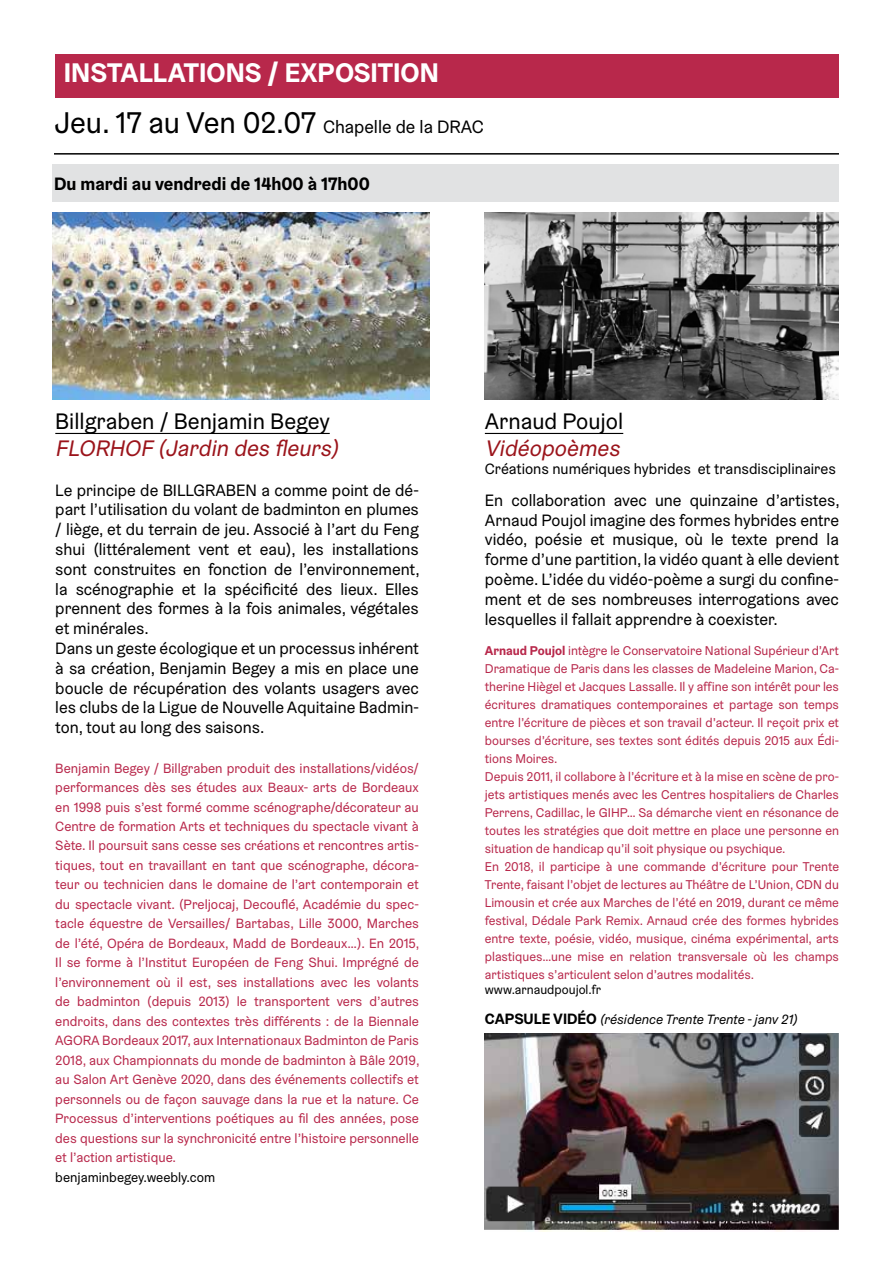
<style>
.page{position:relative;width:893px;height:1263px;background:#fff}
.page>*{position:absolute;margin:0;border:0;box-sizing:border-box;transform-origin:0 0}
.t1{font:30px "Graebenbach";color:#000}
.t2{font:700 27px "Graebenbach";color:#fff}
.t3{font:22.5px "Graebenbach";color:#000}
.t4{font:italic 22.5px "Graebenbach";color:#9b141b}
.t5{font:700 18px "Graebenbach";color:#000}
.t6{font:16.5px/19.8px "Graebenbach";color:#000}
.t7{font:15px "Graebenbach";color:#000}
.t8{font:13.5px/19.5px "Graebenbach";color:#b8284b;text-align:justify}
.t9{font:italic 13.5px "Graebenbach";color:#000}
.t10{font:13.5px "Graebenbach";color:#000}
.t11{font:12.75px/18px "Graebenbach";color:#b8284b}
.t12{font:12.75px "Graebenbach";color:#000}
.s1{font-size:18px}
.s2{font-weight:700}
.s3{font-weight:700;font-style:normal;font-size:15px}
</style>
<div class="page">
<hr style="left:54px;top:153px;width:785px;height:2px;background:#000">
<img style="left:53px;top:212px;width:377px;height:187px">
<hr style="left:55px;top:433px;width:275px;height:1px;background:#000">
<div style="left:53px;top:165px;width:786px;height:37px;background:#e1e2e3"></div>
<hr style="left:485px;top:433px;width:138px;height:1px;background:#000">
<img style="left:485px;top:212px;width:354px;height:187px">
<div style="left:55px;top:54px;width:784px;height:44px;background:#b8284b"></div>
<img style="left:485px;top:1033px;width:354px;height:198px">
<h2 class="t2" style="left:64px;top:56px;width:377px">INSTALLATIONS / EXPOSITION</h2>
<h1 class="t1" style="left:54px;top:104px;width:431px">Jeu. 17 au Ven 02.07 <span class="s1">Chapelle de la DRAC</span></h1>
<h3 class="t5" style="left:54px;top:172px;width:317px">Du mardi au vendredi de 14h00 à 17h00</h3>
<h3 class="t3" style="left:55px;top:407px;width:276px">Billgraben / Benjamin Begey</h3>
<h3 class="t4" style="left:55px;top:434px;width:289px">FLORHOF (Jardin des fleurs)</h3>
<p class="t6" style="left:55px;top:480px;width:366px">Le principe de BILLGRABEN a comme point de dé&shy;part l’utilisation du volant de badminton en plumes / liège, et du terrain de jeu. Associé à l’art du Feng shui (littéralement vent et eau), les installations sont construites en fonction de l’environnement, la scénographie et la spécificité des lieux. Elles prennent des formes à la fois animales, végétales et minérales.<br>Dans un geste écologique et un processus inhérent à sa création, Benjamin Begey a mis en place une boucle de récupération des volants usagers avec les clubs de la Ligue de Nouvelle Aquitaine Badmin&shy;ton, tout au long des saisons.</p>
<p class="t8" style="left:55px;top:758px;width:366px">Benjamin Begey / Billgraben produit des installations/vidéos/ performances dès ses études aux Beaux- arts de Bordeaux en 1998 puis s’est formé comme scénographe/décorateur au Centre de formation Arts et techniques du spectacle vivant à Sète. Il poursuit sans cesse ses créations et rencontres artis&shy;tiques, tout en travaillant en tant que scénographe, décora&shy;teur ou technicien dans le domaine de l’art contemporain et du spectacle vivant. (Preljocaj, Decouflé, Académie du spec&shy;tacle équestre de Versailles/ Bartabas, Lille 3000, Marches de l’été, Opéra de Bordeaux, Madd de Bordeaux…). En 2015, Il se forme à l’Institut Européen de Feng Shui. Imprégné de l’environnement où il est, ses installations avec les volants de badminton (depuis 2013) le transportent vers d’autres endroits, dans des contextes très différents : de la Biennale AGORA Bordeaux 2017, aux Internationaux Badminton de Paris 2018, aux Championnats du monde de badminton à Bâle 2019, au Salon Art Genève 2020, dans des événements collectifs et personnels ou de façon sauvage dans la rue et la nature. Ce Processus d’interventions poétiques au fil des années, pose des questions sur la synchronicité entre l’histoire personnelle et l’action artistique.</p>
<p class="t10" style="left:55px;top:1169px;width:161px">benjaminbegey.weebly.com</p>
<h3 class="t3" style="left:485px;top:407px;width:140px">Arnaud Poujol</h3>
<h3 class="t4" style="left:485px;top:434px;width:141px">Vidéopoèmes</h3>
<p class="t7" style="left:485px;top:459px;width:352px">Créations numériques hybrides et transdisciplinaires</p>
<p class="t6" style="left:485px;top:490px;width:356px;text-align:justify">En collaboration avec une quinzaine d’artistes, Arnaud Poujol imagine des formes hybrides entre vidéo, poésie et musique, où le texte prend la forme d’une partition, la vidéo quant à elle devient poème. L’idée du vidéo-poème a surgi du confine&shy;ment et de ses nombreuses interrogations avec lesquelles il fallait apprendre à coexister.</p>
<p class="t11" style="left:485px;top:641px;width:356px"><span class="s2">Arnaud Poujol</span> intègre le Conservatoire National Supérieur d’Art Dramatique de Paris dans les classes de Madeleine Marion, Ca&shy;therine Hiègel et Jacques Lassalle. Il y affine son intérêt pour les écritures dramatiques contemporaines et partage son temps entre l’écriture de pièces et son travail d’acteur. Il reçoit prix et bourses d’écriture, ses textes sont édités depuis 2015 aux Édi&shy;tions Moires.<br>Depuis 2011, il collabore à l’écriture et à la mise en scène de pro&shy;jets artistiques menés avec les Centres hospitaliers de Charles Perrens, Cadillac, le GIHP… Sa démarche vient en résonance de toutes les stratégies que doit mettre en place une personne en situation de handicap qu’il soit physique ou psychique.<br>En 2018, il participe à une commande d’écriture pour Trente Trente, faisant l’objet de lectures au Théâtre de L’Union, CDN du Limousin et crée aux Marches de l’été en 2019, durant ce même festival, Dédale Park Remix. Arnaud crée des formes hybrides entre texte, poésie, vidéo, musique, cinéma expérimental, arts plastiques…une mise en relation transversale où les champs artistiques s’articulent selon d’autres modalités.</p>
<p class="t12" style="left:485px;top:982px;width:118px">www.arnaudpoujol.fr</p>
<p class="t9" style="left:485px;top:1011px;width:314px"><span class="s3">CAPSULE VIDÉO</span> (résidence Trente Trente - janv 21)</p>
</div>
